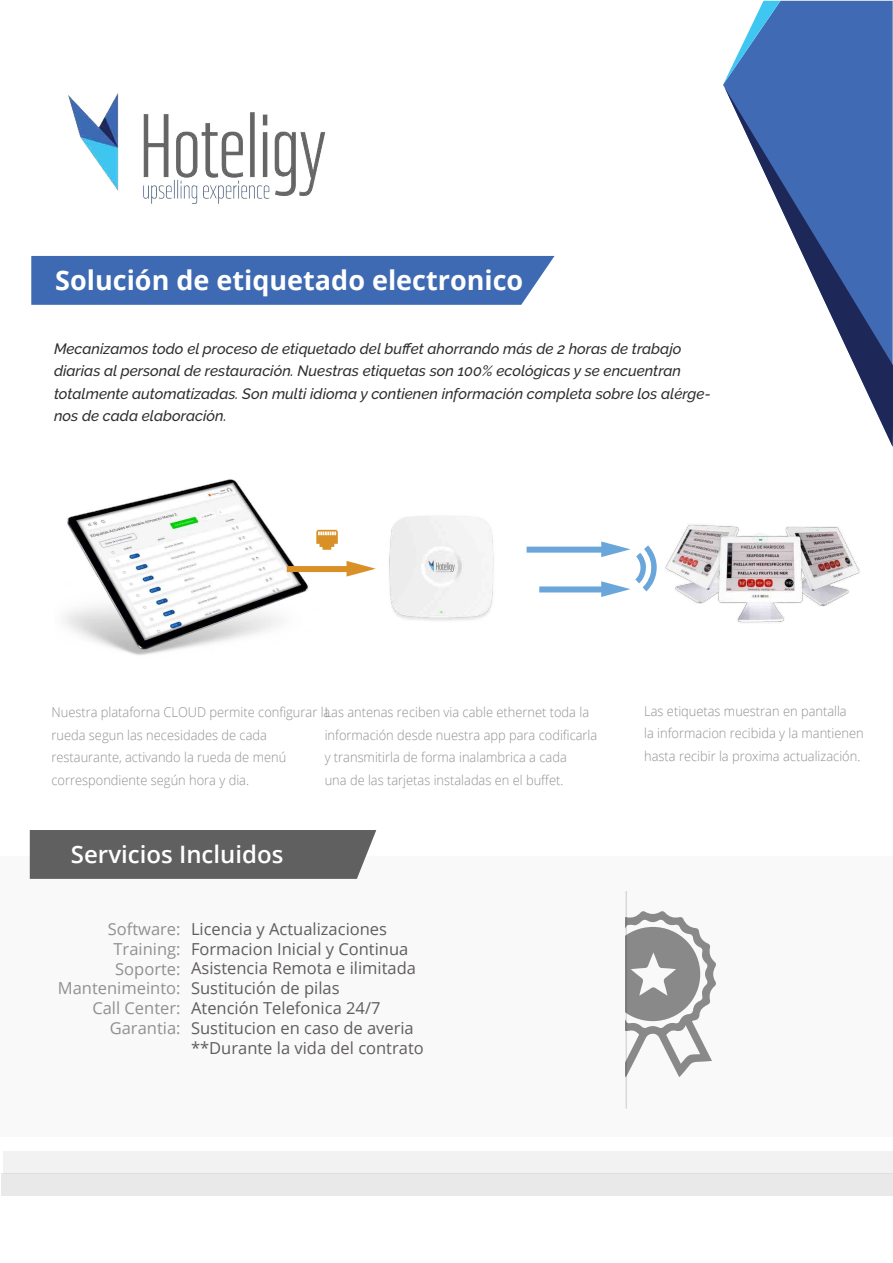
<style>
.page{position:relative;width:893px;height:1263px;background:#fff}
.page>*{position:absolute;margin:0;border:0;box-sizing:border-box;transform-origin:0 0}
.t1{font:700 27px "Open Sans";color:#fff}
.t2{font:600 24px "Open Sans";color:#fff}
.t3{font:16.5px/19.8px "Open Sans";color:#605d5c}
.t4{font:16.5px/19.8px "Open Sans";color:#90908f;text-align:right}
.t5{font:italic 500 15px/22.5px "Raleway";color:#302d2e}
.t6{font:300 13.5px/22.5px "Open Sans";color:#90908f;scale:.95 1}
</style>
<div class="page">
<img style="left:65px;top:479px;width:253px;height:176px">
<div style="left:780px;top:1px;width:113px;height:84px;background:#406ab3"></div>
<svg style="left:723px;top:1px;width:57px;height:84px"></svg>
<svg style="left:723px;top:85px;width:170px;height:362px"></svg>
<div style="left:0;top:856px;width:893px;height:280px;background:#f9f9f9"></div>
<div style="left:30px;top:830px;width:346px;height:49px;background:#606060"></div>
<div style="left:3px;top:1151px;width:890px;height:22px;background:#f3f2f3"></div>
<div style="left:2px;top:1173px;width:891px;height:23px;background:#eae9ea"></div>
<div style="left:31px;top:256px;width:523px;height:49px;background:#3d6ab2"></div>
<div style="left:527px;top:547px;width:80px;height:6px;background:#6aa6da"></div>
<div style="left:539px;top:586px;width:68px;height:6px;background:#6aa6da"></div>
<div style="left:287px;top:566px;width:65px;height:6px;background:#d99027"></div>
<svg style="left:347px;top:561px;width:29px;height:15px"></svg>
<img style="left:389px;top:516px;width:105px;height:105px">
<img style="left:68px;top:93px;width:258px;height:111px">
<hr style="left:625px;top:891px;width:2px;height:218px;background:#d8d8d7">
<svg style="left:316px;top:530px;width:22px;height:20px"></svg>
<svg style="left:601px;top:541px;width:56px;height:56px"></svg>
<svg style="left:626px;top:911px;width:90px;height:166px"></svg>
<img style="left:427px;top:560px;width:29px;height:13px">
<img style="left:665px;top:524px;width:195px;height:99px">
<h1 class="t1" style="left:55px;top:261px;width:470px">Solución de etiquetado electronico</h1>
<p class="t5" style="left:54px;top:337px;width:658px">Mecanizamos todo el proceso de etiquetado del buffet ahorrando más de 2 horas de trabajo diarias al personal de restauración. Nuestras etiquetas son 100% ecológicas y se encuentran totalmente automatizadas. Son multi idioma y contienen información completa sobre los alérge&shy;nos de cada elaboración.</p>
<p class="t6" style="left:325px;top:701px;width:288px">Las antenas reciben via cable ethernet toda la información desde nuestra app para codificarla y transmitirla de forma inalambrica a cada<br>una de las tarjetas instaladas en el buffet.</p>
<p class="t6" style="left:644px;top:699px;width:233px">Las etiquetas muestran en pantalla<br>la informacion recibida y la mantienen hasta recibir la proxima actualización.</p>
<p class="t6" style="left:52px;top:701px;width:295px">Nuestra plataforna CLOUD permite configurar la rueda segun las necesidades de cada restaurante, activando la rueda de menú correspondiente según hora y dia.</p>
<h2 class="t2" style="left:71px;top:838px;width:214px">Servicios Incluidos</h2>
<p class="t4" style="left:58px;top:919px;width:124px">Software:<br>Training:<br>Soporte:<br>Mantenimeinto:<br>Call Center:<br>Garantia:</p>
<p class="t3" style="left:191px;top:918px;width:234px">Licencia y Actualizaciones<br>Formacion Inicial y Continua<br>Asistencia Remota e ilimitada<br>Sustitución de pilas<br>Atención Telefonica 24/7<br>Sustitucion en caso de averia **Durante la vida del contrato</p>
</div>
